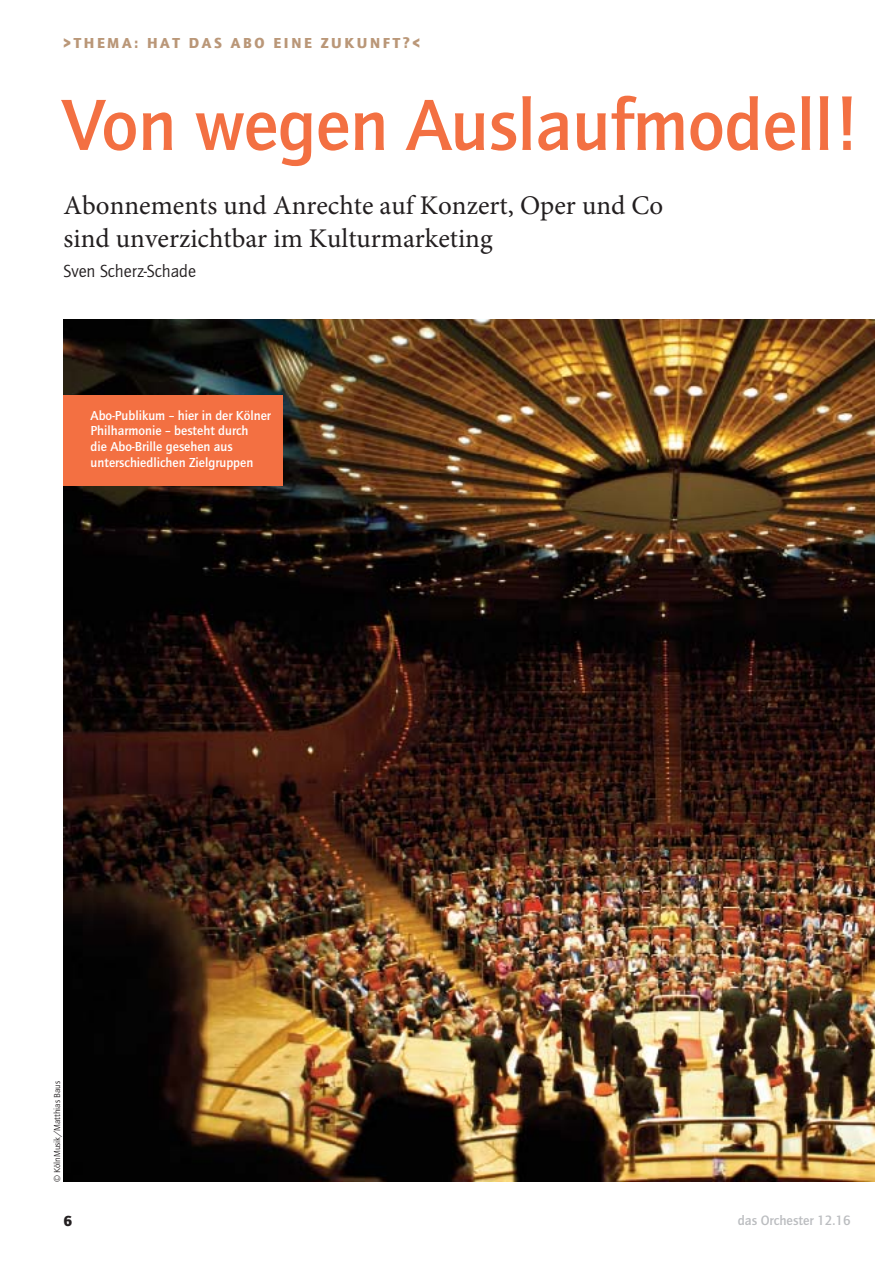
<style>
.page{position:relative;width:893px;height:1263px;background:#fff}
.page>*{position:absolute;margin:0;border:0;box-sizing:border-box;transform-origin:0 0}
.t1{font:700 75px "Quay Itc T";letter-spacing:-.005em;color:#f37042}
.t2{font:27px/33px "Minion Pro";color:#231f20}
.t3{font:18px "Quay Itc T";color:#231f20}
.t4{font:900 15px "Quay Itc T";letter-spacing:.175em;color:#ba9778}
.t5{font:900 15px "Quay Itc T";color:#231f20}
.t6{font:700 13.95px "Quay Itc T";color:#bbbdc0}
.t7{font:700 13.5px/15.8px "Quay Itc T";color:#fff}
.t8{font:9px "Quay Itc T";color:#231f20}
</style>
<div class="page">
<img style="left:64px;top:320px;width:810px;height:861px">
<div style="left:64px;top:396px;width:219px;height:90px;background:#f37042"></div>
<p class="t4" style="left:64px;top:36px;width:358px">&gt;THEMA: HAT DAS ABO EINE ZUKUNFT?&lt;</p>
<h1 class="t1" style="left:63px;top:96px;width:799px">Von wegen Auslaufmodell!</h1>
<h2 class="t2" style="left:64px;top:191px;width:601px">Abonnements und Anrechte auf Konzert, Oper und Co sind unverzichtbar im Kulturmarketing</h2>
<h3 class="t3" style="left:64px;top:264px;width:134px">Sven Scherz-Schade</h3>
<p class="t7" style="left:91px;top:408px;width:182px">Abo-Publikum – hier in der Kölner<br>Philharmonie – besteht durch<br>die Abo-Brille gesehen aus unterschiedlichen Zielgruppen</p>
<p class="t8" style="left:54px;top:1182px;width:102px;rotate:-90deg">© KölnMusik/Matthias Baus</p>
<p class="t5" style="left:64px;top:1214px;width:10px">6</p>
<p class="t6" style="left:737px;top:1215px;width:114px">das Orchester 12.16</p>
</div>
